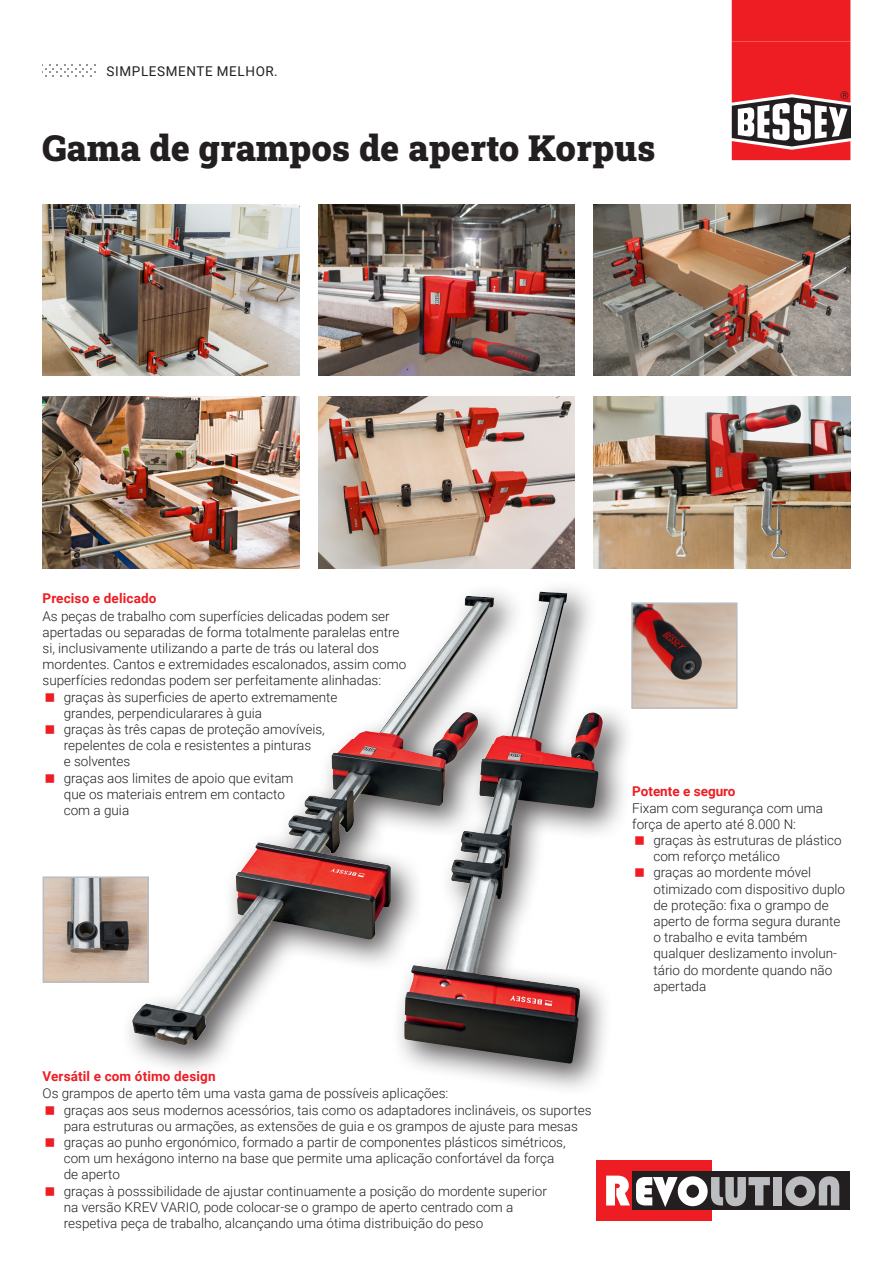
<style>
.page{position:relative;width:893px;height:1263px;background:#fff}
.page>*{position:absolute;margin:0;border:0;box-sizing:border-box;transform-origin:0 0}
.t1{font:36px "Roboto Slab";color:#231f20}
.t2{font:300 13.5px/16.2px "Roboto";color:#231f20}
.t3{font:700 13.5px "Roboto";letter-spacing:.01em;color:#ee1d23}
.t4{font:13.5px "Roboto";letter-spacing:.045em;color:#231f20}
</style>
<div class="page">
<img style="left:594px;top:204px;width:256px;height:172px">
<div style="left:596px;top:1160px;width:116px;height:61px;background:#ee1d23"></div>
<div style="left:632px;top:1171px;width:217px;height:39px;background:#231f20"></div>
<svg style="left:606px;top:1175px;width:24px;height:30px"></svg>
<svg style="left:636px;top:1176px;width:134px;height:31px"></svg>
<div style="left:773px;top:1177px;width:8px;height:28px;background:#bcbdc0"></div>
<svg style="left:785px;top:1176px;width:54px;height:30px"></svg>
<img style="left:43px;top:397px;width:256px;height:171px">
<img style="left:318px;top:397px;width:257px;height:171px">
<img style="left:594px;top:397px;width:256px;height:171px">
<div style="left:121px;top:579px;width:515px;height:518px;background:#231f20;opacity:.75"></div>
<img style="left:314px;top:592px;width:289px;height:472px">
<img style="left:46px;top:879px;width:100px;height:101px">
<div style="left:43px;top:876px;width:106px;height:107px;border:2px solid #bcbdc0"></div>
<img style="left:634px;top:605px;width:101px;height:101px">
<div style="left:631px;top:602px;width:107px;height:107px;border:2px solid #bcbdc0"></div>
<img style="left:43px;top:204px;width:256px;height:172px">
<img style="left:318px;top:204px;width:257px;height:172px">
<svg style="left:732px;top:41px;width:119px;height:120px"></svg>
<div style="left:732px;top:0;width:118px;height:41px;background:#ee1d23"></div>
<svg style="left:45px;top:64px;width:51px;height:13px"></svg>
<p class="t4" style="left:107px;top:62px;width:173px">SIMPLESMENTE MELHOR.</p>
<h1 class="t1" style="left:43px;top:123px;width:614px">Gama de grampos de aperto Korpus</h1>
<p class="t3" style="left:43px;top:589px;width:115px">Preciso e delicado</p>
<p class="t2" style="left:43px;top:607px;width:349px">As peças de trabalho com superfícies delicadas podem ser</p>
<p class="t2" style="left:43px;top:623px;width:358px">apertadas ou separadas de forma totalmente paralelas entre</p>
<p class="t2" style="left:43px;top:639px;width:338px">si, inclusivamente utilizando a parte de trás ou lateral dos</p>
<p class="t2" style="left:43px;top:656px;width:365px">mordentes. Cantos e extremidades escalonados, assim como</p>
<p class="t2" style="left:43px;top:672px;width:340px">superfícies redondas podem ser perfeitamente alinhadas:</p>
<p class="t2" style="left:64px;top:688px;width:275px">graças às superficies de aperto extremamente</p>
<p class="t2" style="left:64px;top:704px;width:200px">grandes, perpendicularares à guia</p>
<p class="t2" style="left:64px;top:720px;width:263px">graças às três capas de proteção amovíveis,</p>
<p class="t2" style="left:64px;top:737px;width:249px">repelentes de cola e resistentes a pinturas</p>
<p class="t2" style="left:64px;top:753px;width:68px">e solventes</p>
<p class="t2" style="left:64px;top:769px;width:231px">graças aos limites de apoio que evitam</p>
<p class="t2" style="left:64px;top:785px;width:223px">que os materiais entrem em contacto</p>
<p class="t2" style="left:64px;top:801px;width:67px">com a guia</p>
<p class="t3" style="left:43px;top:1066px;width:175px">Versátil e com ótimo design</p>
<p class="t2" style="left:64px;top:1085px;width:529px;text-indent:-21px">Os grampos de aperto têm uma vasta gama de possíveis aplicações:<br>graças aos seus modernos acessórios, tais como os adaptadores inclináveis, os suportes para estruturas ou armações, as extensões de guia e os grampos de ajuste para mesas graças ao punho ergonómico, formado a partir de componentes plásticos simétricos, com um hexágono interno na base que permite uma aplicação confortável da força<br>de aperto<br>graças à posssibilidade de ajustar continuamente a posição do mordente superior<br>na versão KREV VARIO, pode colocar-se o grampo de aperto centrado com a<br>respetiva peça de trabalho, alcançando uma ótima distribuição do peso</p>
<p class="t3" style="left:632px;top:782px;width:105px">Potente e seguro</p>
<p class="t2" style="left:632px;top:799px;width:192px">Fixam com segurança com uma força de aperto até 8.000 N:</p>
<p class="t2" style="left:653px;top:831px;width:193px">graças às estruturas de plástico com reforço metálico<br>graças ao mordente móvel otimizado com dispositivo duplo de proteção: fixa o grampo de aperto de forma segura durante o trabalho e evita também qualquer deslizamento involun&shy;tário do mordente quando não apertada</p>
</div>
